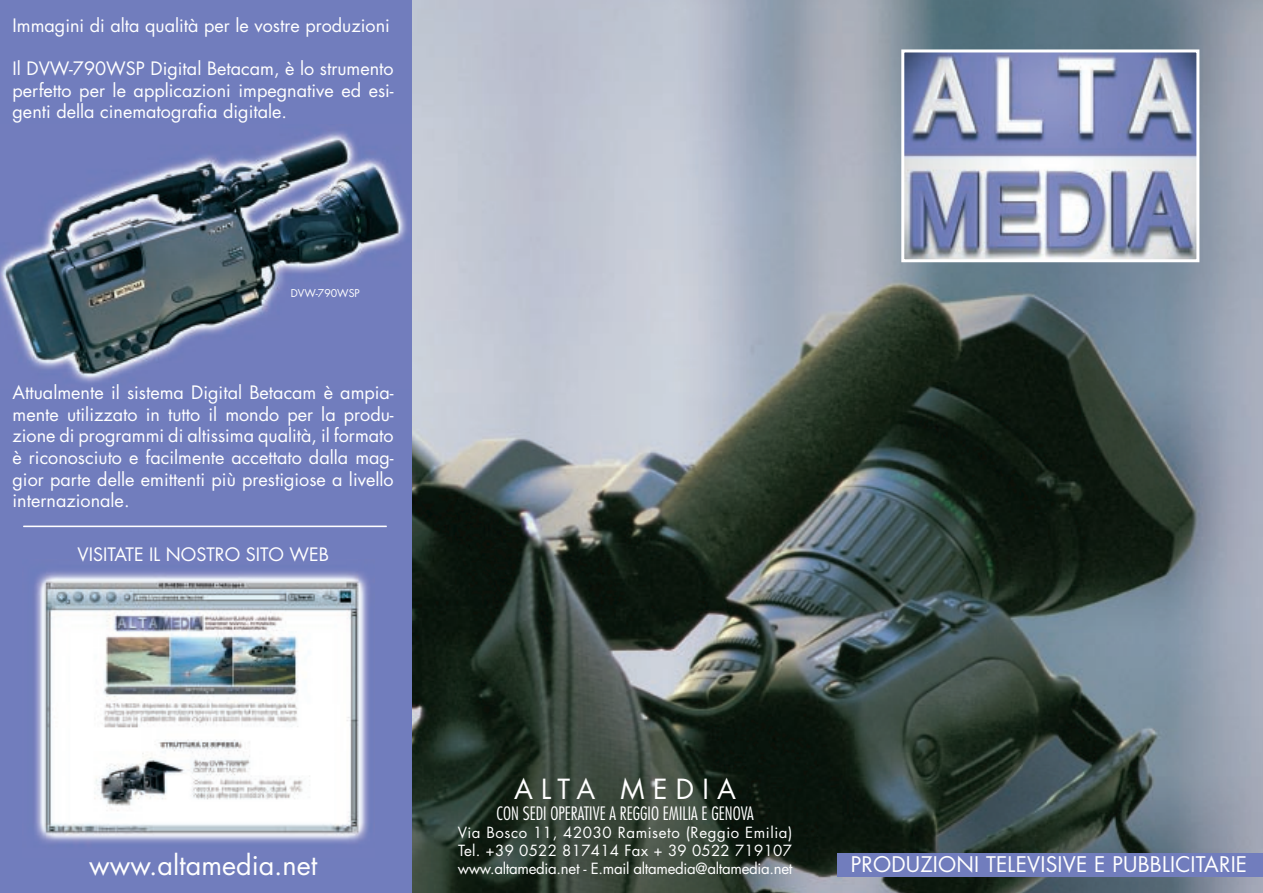
<style>
.page{position:relative;width:1263px;height:893px;background:#fff}
.page>*{position:absolute;margin:0;border:0;box-sizing:border-box;transform-origin:0 0}
.t1{font:27px "Futura";color:#fff}
.t2{font:27px "Futura";letter-spacing:.31em;color:#fff}
.t3{font:21px "Futura";letter-spacing:.01em;color:#fff}
.t4{font:18px/21.6px "Futura";color:#fff;text-align:justify}
.t5{font:300 condensed 18px "Futura";color:#fff}
.t6{font:15px/18px "Futura";letter-spacing:-.02em;color:#fff;text-align:justify}
.t7{font:10.5px "Futura";color:#fff}
</style>
<div class="page">
<div style="left:0;top:0;width:432px;height:893px;background:#717dbd"></div>
<img style="left:412px;top:0;width:851px;height:893px">
<hr style="left:23px;top:526px;width:364px;height:1px;background:#fff">
<img style="left:905px;top:53px;width:290px;height:205px">
<div style="left:901px;top:49px;width:298px;height:213px;border:3px solid #fff"></div>
<img style="left:35px;top:571px;width:334px;height:273px">
<img style="left:0;top:132px;width:407px;height:251px">
<div style="left:838px;top:853px;width:425px;height:24px;background:#717dbd"></div>
<p class="t4" style="left:13px;top:15px;width:379px">Immagini di alta qualità per le vostre produzioni</p>
<p class="t4" style="left:13px;top:58px;width:383px">Il DVW-790WSP Digital Betacam, è lo strumento perfetto per le applicazioni impegnative ed esi&shy;genti della cinematografia digitale.</p>
<p class="t7" style="left:291px;top:287px;width:71px">DVW-790WSP</p>
<p class="t4" style="left:13px;top:382px;width:383px">Attualmente il sistema Digital Betacam è ampia&shy;mente utilizzato in tutto il mondo per la produ&shy;zione di programmi di altissima qualità, il formato è riconosciuto e facilmente accettato dalla mag&shy;gior parte delle emittenti più prestigiose a livello internazionale.</p>
<p class="t4" style="left:78px;top:544px;width:253px">VISITATE IL NOSTRO SITO WEB</p>
<p class="t1" style="left:89px;top:849px;width:230px">www.altamedia.net</p>
<p class="t2" style="left:514px;top:774px;width:224px">ALTA MEDIA</p>
<p class="t5" style="left:496px;top:803px;width:259px">CON SEDI OPERATIVE A REGGIO EMILIA E GENOVA</p>
<p class="t6" style="left:458px;top:824px;width:336px">Via Bosco 11, 42030 Ramiseto (Reggio Emilia)<br>Tel. +39 0522 817414 Fax + 39 0522 719107 www.altamedia.net - E.mail altamedia@altamedia.net</p>
<p class="t3" style="left:851px;top:853px;width:398px">PRODUZIONI TELEVISIVE E PUBBLICITARIE</p>
</div>
